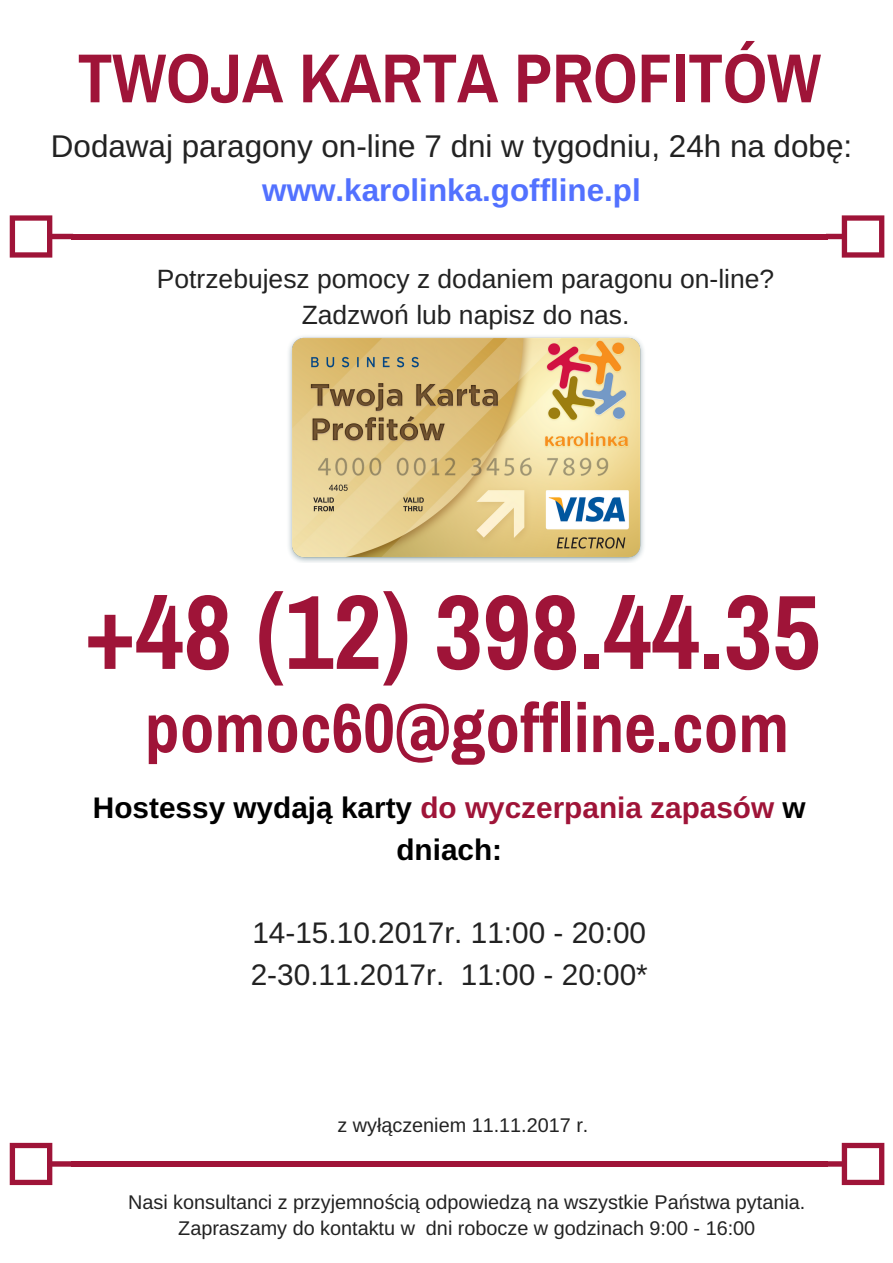
<style>
.page{position:relative;width:893px;height:1263px;background:#fff}
.page>*{position:absolute;margin:0;border:0;box-sizing:border-box;transform-origin:0 0}
.t1{font:700 105.75px "Archivo Narrow";color:#9f1438}
.t2{font:700 69.45px "Archivo Narrow";color:#9f1438}
.t3{font:31.35px/43.8px "Arimo";color:#222;text-align:center}
.t4{font:29.7px/41.5px "Arimo";color:#222}
.t5{font:700 29.7px/41.5px "Arimo";color:#000;text-align:center}
.t6{font:26.4px/36px "Arimo";color:#222;text-align:center}
.t7{font:19.8px/27px "Arimo";color:#222;text-align:center}
.s1{font-family:"Liberation Sans"}
.s2{font-weight:700;color:#5271ff}
.s3{color:#9f1438}
</style>
<div class="page">
<img style="left:288px;top:336px;width:356px;height:226px">
<div style="left:71px;top:1161px;width:756px;height:6px;background:#9f1438"></div>
<svg style="left:827px;top:1143px;width:57px;height:42px"></svg>
<svg style="left:10px;top:1143px;width:61px;height:42px"></svg>
<div style="left:71px;top:234px;width:756px;height:5px;background:#9f1438"></div>
<svg style="left:826px;top:215px;width:58px;height:43px"></svg>
<svg style="left:10px;top:215px;width:63px;height:43px"></svg>
<h2 class="t2" style="left:78px;top:37px;width:744px">TWOJA KARTA PROFITÓW</h2>
<h3 class="t3" style="left:51px;top:125px;width:802px">Dodawaj paragony on-line 7 dni w tygodniu, 24h na dob<span class="s1">ę</span>: <span class="s2">www.karolinka.goffline.pl</span></h3>
<h3 class="t6" style="left:157px;top:261px;width:619px">Potrzebujesz pomocy z dodaniem paragonu on-line?<br>Zadzwo<span class="s1">ń</span> lub napisz do nas.</h3>
<h1 class="t1" style="left:85px;top:570px;width:737px">+48 (12) 398.44.35</h1>
<h2 class="t2" style="left:145px;top:687px;width:645px">pomoc60@goffline.com</h2>
<h3 class="t5" style="left:93px;top:787px;width:714px">Hostessy wydaj<span class="s1">ą</span> karty <span class="s3">do wyczerpania zapasów</span> w dniach:</h3>
<h3 class="t4" style="left:251px;top:912px;width:398px">14-15.10.2017r. 11:00 - 20:00<br>2-30.11.2017r. 11:00 - 20:00*</h3>
<p class="t7" style="left:337px;top:1112px;width:252px">z wy<span class="s1">łą</span>czeniem 11.11.2017 r.</p>
<p class="t7" style="left:128px;top:1188px;width:678px">Nasi konsultanci z przyjemno<span class="s1">ś</span>ci<span class="s1">ą</span> odpowiedz<span class="s1">ą</span> na wszystkie Pa<span class="s1">ń</span>stwa pytania.<br>Zapraszamy do kontaktu w dni robocze w godzinach 9:00 - 16:00</p>
</div>
